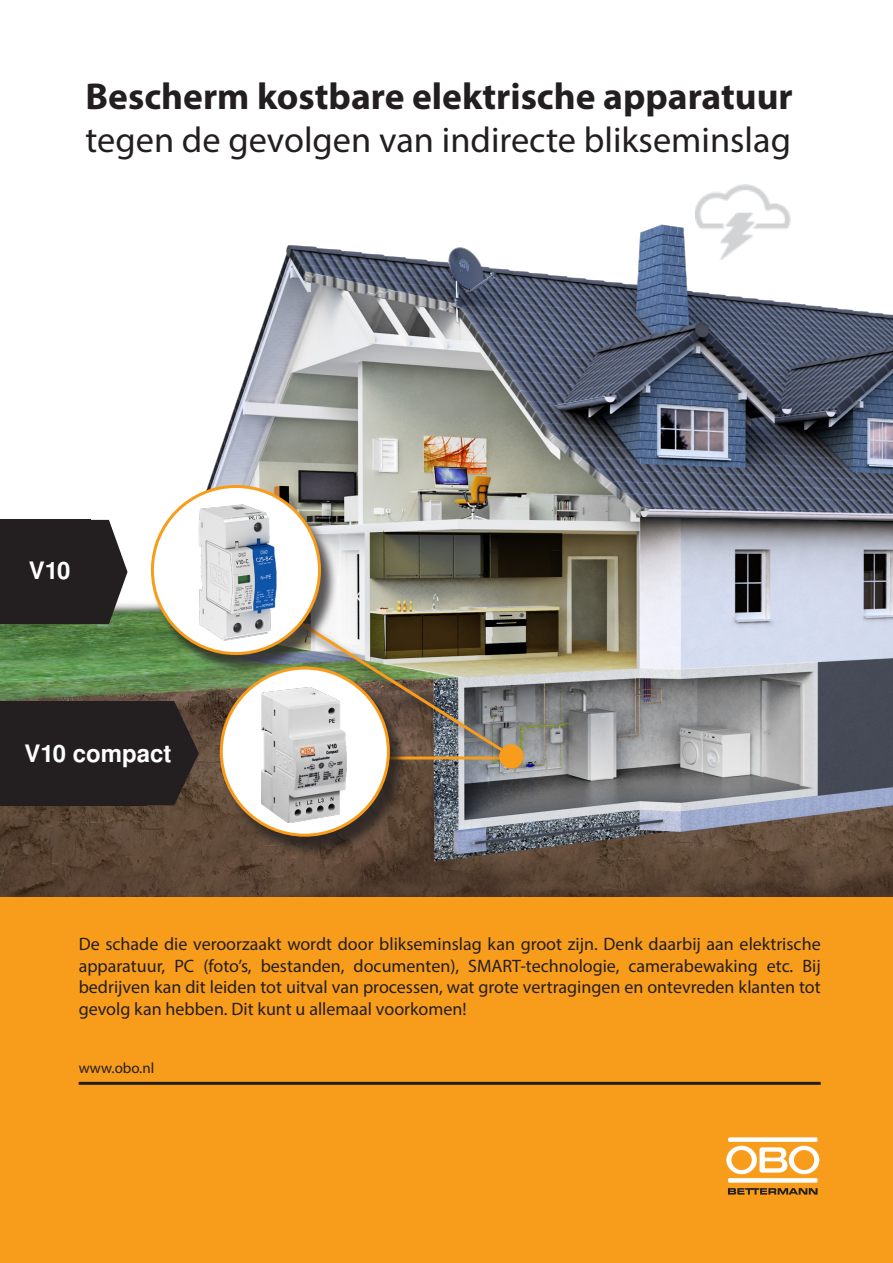
<style>
.page{position:relative;width:893px;height:1263px;background:#fff}
.page>*{position:absolute;margin:0;border:0;box-sizing:border-box;transform-origin:0 0}
.t1{font:700 37.5px "Myriad Pro";color:#231f20}
.t2{font:36px "Myriad Pro";color:#231f20}
.t3{font:700 24px "Nimbus San LOT";color:#fff}
.t4{font:18px/21.6px "Myriad Pro";color:#231f20;text-align:justify}
.t5{font:15px "Myriad Pro";color:#231f20}
</style>
<div class="page">
<img style="left:0;top:184px;width:893px;height:713px">
<div style="left:254px;top:594px;width:269px;height:177px;background:#231f20;opacity:.75"></div>
<img style="left:338px;top:588px;width:171px;height:168px">
<div style="left:501px;top:746px;width:21px;height:21px;background:#f89c1c;border-radius:50%"></div>
<div style="left:499px;top:744px;width:24px;height:25px;border:3px solid #f89c1c;border-radius:50%"></div>
<div style="left:0;top:897px;width:893px;height:366px;background:#f89c1c"></div>
<hr style="left:79px;top:1082px;width:742px;height:3px;background:#231f20">
<div style="left:152px;top:489px;width:186px;height:186px;background:#231f20;opacity:.75"></div>
<div style="left:152px;top:486px;width:167px;height:167px;background:#fff;border-radius:50%"></div>
<div style="left:728px;top:1178px;width:90px;height:5px;background:#fff;border-radius:2px"></div>
<svg style="left:726px;top:1146px;width:93px;height:28px"></svg>
<div style="left:728px;top:1137px;width:90px;height:5px;background:#fff;border-radius:2px"></div>
<svg style="left:728px;top:1188px;width:89px;height:6px"></svg>
<div style="left:0;top:520px;width:90px;height:104px;background:#231f20"></div>
<svg style="left:90px;top:520px;width:38px;height:104px"></svg>
<div style="left:0;top:701px;width:147px;height:104px;background:#231f20"></div>
<svg style="left:147px;top:701px;width:52px;height:104px;background:#302825"></svg>
<img style="left:185px;top:499px;width:158px;height:145px">
<div style="left:220px;top:670px;width:187px;height:186px;background:#231f20;opacity:.75"></div>
<div style="left:221px;top:668px;width:167px;height:167px;background:#fff;border-radius:50%"></div>
<img style="left:261px;top:687px;width:85px;height:136px">
<img style="left:696px;top:185px;width:94px;height:75px">
<p class="t1" style="left:85px;top:71px;width:709px">Bescherm kostbare elektrische apparatuur</p>
<p class="t2" style="left:85px;top:117px;width:707px">tegen de gevolgen van indirecte blikseminslag</p>
<p class="t3" style="left:29px;top:556px;width:43px">V10</p>
<p class="t3" style="left:24px;top:739px;width:149px">V10 compact</p>
<p class="t4" style="left:79px;top:933px;width:744px">De schade die veroorzaakt wordt door blikseminslag kan groot zijn. Denk daarbij aan elektrische apparatuur, PC (foto’s, bestanden, documenten), SMART-technologie, camerabewaking etc. Bij bedrijven kan dit leiden tot uitval van processen, wat grote vertragingen en ontevreden klanten tot gevolg kan hebben. Dit kunt u allemaal voorkomen!</p>
<p class="t5" style="left:79px;top:1058px;width:77px">www.obo.nl</p>
</div>
